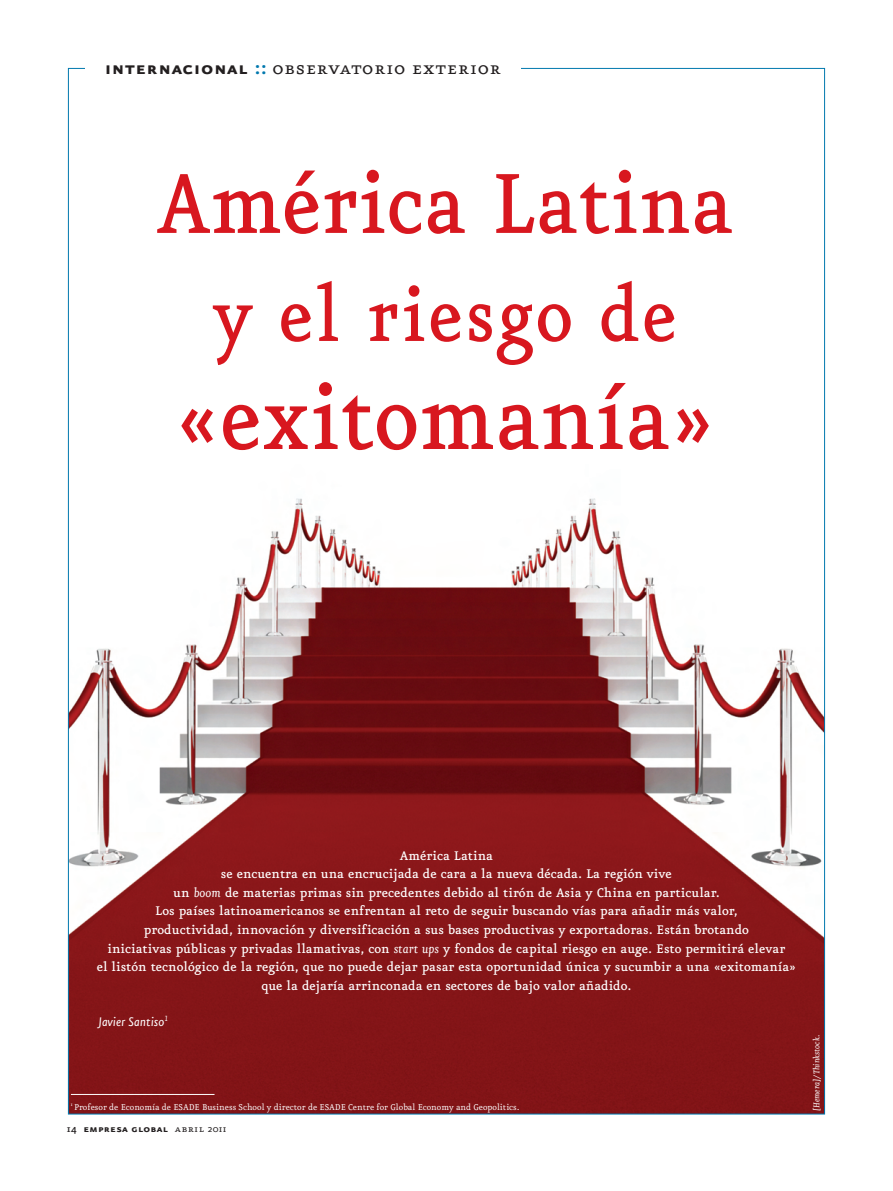
<style>
.page{position:relative;width:893px;height:1191px;background:#fff}
.page>*{position:absolute;margin:0;border:0;box-sizing:border-box;transform-origin:0 0}
.t1{font:500 108px "Eureka";color:#d8171f;scale:.91 1}
.t2{font:500 102px "Eureka";color:#d8171f;scale:.91 1}
.t3{font:500 90px "Eureka";letter-spacing:.025em;color:#d8171f;scale:.91 1}
.t4{font:21.9px "Eureka Small Caps";letter-spacing:.025em;color:#231f20}
.t5{font:500 15px/18.6px "Eureka";color:#fff;text-align:center}
.t6{font:italic 15px "Eureka Sans";color:#fff}
.t7{font:12px "Eureka Sans Bold Caps";letter-spacing:.025em;color:#231f20}
.t8{font:10.2px "Eureka";color:#fff}
.t9{font:italic 10.2px "Eureka";color:#fff}
.s1{font-family:"Eureka Sans Bold Caps"}
.s2{font-family:"Eureka Sans Bold Caps";color:#0078ae}
.s3{font-weight:400;font-style:italic}
.s4{font-family:"Eureka";font-weight:500}
.s5{font-family:"Eureka Small Caps"}
.s6{font-family:"Eureka"}
</style>
<div class="page">
<img style="left:70px;top:498px;width:753px;height:614px">
<hr style="left:71px;top:1094px;width:144px;height:1px;background:#fff">
<h3 class="t4" style="left:105px;top:57px;width:398px"><span class="s1">internacional</span> <span class="s2">::</span> observatorio exterior</h3>
<h2 class="t2" style="left:157px;top:155px;width:635px">América Latina</h2>
<h3 class="t3" style="left:213px;top:272px;width:511px">y el riesgo de</h3>
<h1 class="t1" style="left:174px;top:366px;width:597px">«exitomanía»</h1>
<p class="t5" style="left:97px;top:846px;width:701px">América Latina<br>se encuentra en una encrucijada de cara a la nueva década. La región vive<br>un <span class="s3">boom</span> de materias primas sin precedentes debido al tirón de Asia y China en particular.<br>Los países latinoamericanos se enfrentan al reto de seguir buscando vías para añadir más valor,<br>productividad, innovación y diversificación a sus bases productivas y exportadoras. Están brotando<br>iniciativas públicas y privadas llamativas, con <span class="s3">start ups</span> y fondos de capital riesgo en auge. Esto permitirá elevar<br>el listón tecnológico de la región, que no puede dejar pasar esta oportunidad única y sucumbir a una «exitomanía» que la dejaría arrinconada en sectores de bajo valor añadido.</p>
<p class="t6" style="left:98px;top:1014px;width:71px">Javier Santiso<sup>1</sup></p>
<p class="t8" style="left:71px;top:1102px;width:450px"><sup>1</sup> Profesor de Economía de ESADE Business School y director de ESADE Centre for Global Economy and Geopolitics.</p>
<p class="t7" style="left:67px;top:1122px;width:161px"><span class="s4">14</span> empresa global <span class="s5">abril</span> <span class="s6">2011</span></p>
<p class="t9" style="left:812px;top:1111px;width:78px;rotate:-90deg">[Hemera]/Thinkstock.</p>
</div>
